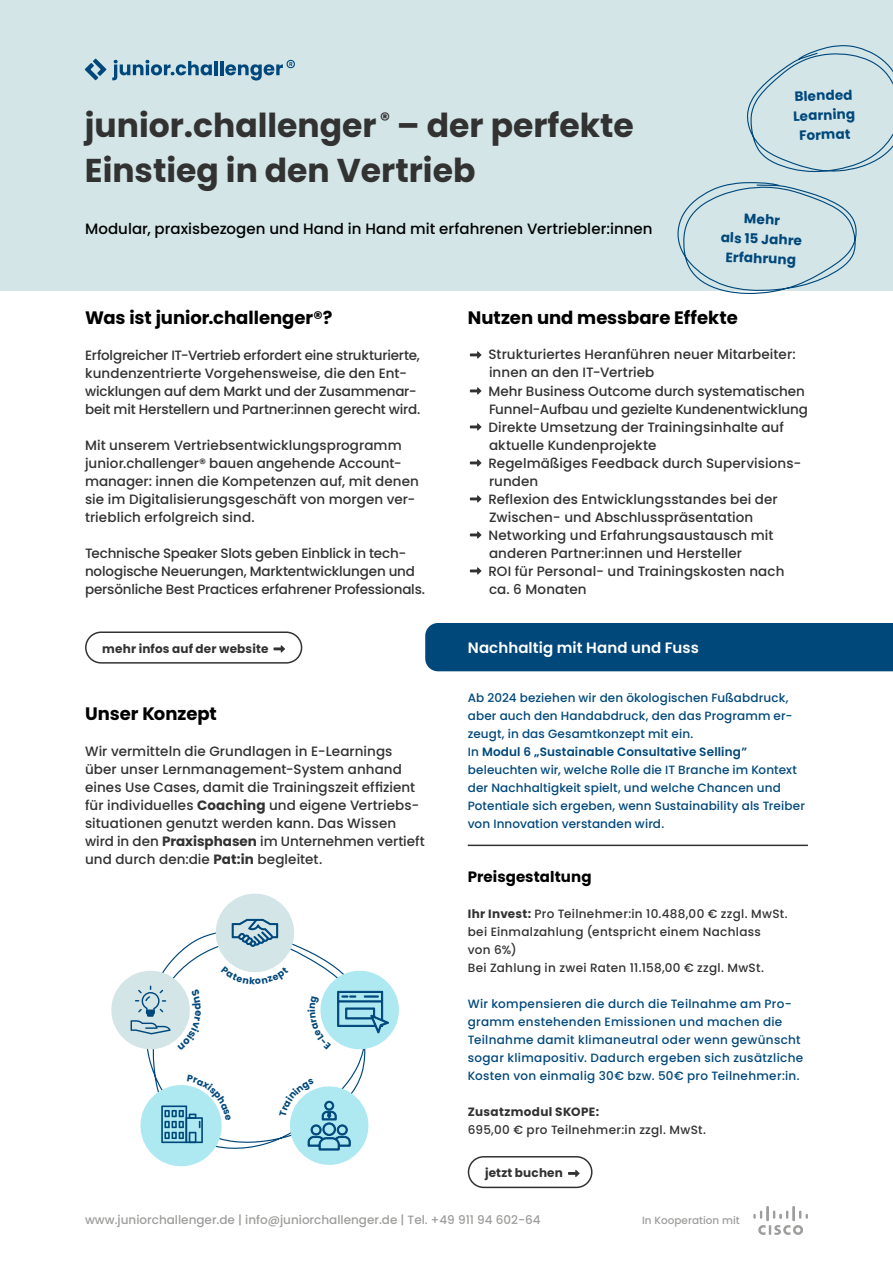
<style>
.page{position:relative;width:893px;height:1263px;background:#fff}
.page>*{position:absolute;margin:0;border:0;box-sizing:border-box;transform-origin:0 0}
.t1{font:700 33px/45px "Poppins";color:#333232}
.t2{font:700 18px "Poppins";color:#000}
.t3{font:500 15px "Poppins";letter-spacing:.005em;color:#000}
.t4{font:600 15px "Poppins";letter-spacing:.005em;color:#fff}
.t5{font:700 15px "Poppins";letter-spacing:.005em;color:#000}
.t6{font:500 13.5px/18px "Poppins";letter-spacing:.005em;color:#333232}
.t7{font:500 13.5px/18px "Poppins";letter-spacing:-.015em;color:#333232}
.t8{font:700 13.5px/19.5px "Poppins";color:#00487b;text-align:center}
.t9{font:500 12px/18px "Poppins";letter-spacing:.015em;color:#00487b}
.t10{font:500 12px/18px "Poppins";letter-spacing:.025em;color:#333232}
.t11{font:500 12px "Poppins";color:#9d9d9c}
.t12{font:700 12px "Poppins";letter-spacing:.015em;color:#333232}
.t13{font:500 10.5px "Poppins";color:#9d9d9c}
.s1{font-weight:700}
.s2{font-weight:600}
</style>
<div class="page">
<div style="left:0;top:0;width:893px;height:290px;background:#d3e5e7"></div>
<svg style="left:112px;top:60px;width:100px;height:20px"></svg>
<hr style="left:214px;top:61px;width:4px;height:14px;background:#00487b">
<hr style="left:220px;top:61px;width:3px;height:14px;background:#00487b">
<svg style="left:225px;top:60px;width:70px;height:21px"></svg>
<svg style="left:85px;top:59px;width:21px;height:21px"></svg>
<svg style="left:758px;top:1225px;width:45px;height:10px"></svg>
<svg style="left:753px;top:1210px;width:9px;height:9px"></svg>
<hr style="left:766px;top:1206px;width:3px;height:15px;background:#9d9d9c">
<svg style="left:799px;top:1210px;width:9px;height:9px"></svg>
<hr style="left:792px;top:1206px;width:3px;height:15px;background:#9d9d9c">
<svg style="left:773px;top:1210px;width:15px;height:9px"></svg>
<hr style="left:468px;top:845px;width:340px;height:1px;background:#333232">
<svg style="left:677px;top:182px;width:181px;height:112px"></svg>
<svg style="left:747px;top:45px;width:146px;height:127px"></svg>
<svg style="left:273px;top:645px;width:12px;height:7px"></svg>
<div style="left:85px;top:631px;width:217px;height:33px;border:2px solid #333232;border-radius:15px"></div>
<svg style="left:568px;top:1170px;width:12px;height:7px"></svg>
<div style="left:468px;top:1156px;width:124px;height:32px;border:2px solid #333232;border-radius:15px"></div>
<svg style="left:470px;top:351px;width:11px;height:8px"></svg>
<svg style="left:470px;top:387px;width:11px;height:8px"></svg>
<svg style="left:470px;top:423px;width:11px;height:8px"></svg>
<svg style="left:470px;top:459px;width:11px;height:8px"></svg>
<svg style="left:470px;top:495px;width:11px;height:8px"></svg>
<svg style="left:470px;top:531px;width:11px;height:8px"></svg>
<svg style="left:470px;top:567px;width:11px;height:8px"></svg>
<svg style="left:146px;top:931px;width:222px;height:219px"></svg>
<div style="left:140px;top:1085px;width:82px;height:81px;background:#aee9f2;border-radius:50%"></div>
<div style="left:290px;top:1086px;width:78px;height:79px;background:#aee9f2;border-radius:50%"></div>
<div style="left:111px;top:971px;width:79px;height:78px;background:#d3e5e7;border-radius:50%"></div>
<svg style="left:131px;top:985px;width:40px;height:49px"></svg>
<div style="left:320px;top:971px;width:79px;height:78px;background:#aee9f2;border-radius:50%"></div>
<svg style="left:337px;top:991px;width:52px;height:42px"></svg>
<div style="left:216px;top:894px;width:78px;height:78px;background:#d3e5e7;border-radius:50%"></div>
<svg style="left:232px;top:919px;width:46px;height:28px"></svg>
<div style="left:425px;top:623px;width:468px;height:48px;background:#00477a"></div>
<svg style="left:161px;top:1075px;width:70px;height:68px"></svg>
<svg style="left:279px;top:1078px;width:72px;height:72px"></svg>
<svg style="left:178px;top:989px;width:23px;height:61px"></svg>
<svg style="left:307px;top:996px;width:24px;height:53px"></svg>
<svg style="left:221px;top:966px;width:68px;height:18px"></svg>
<h1 class="t1" style="left:85px;top:106px;width:551px">junior.challenger <sup>®</sup> – der perfekte<br>Einstieg in den Vertrieb</h1>
<p class="t3" style="left:85px;top:220px;width:569px">Modular, praxisbezogen und Hand in Hand mit erfahrenen Vertriebler:innen</p>
<p class="t8" style="left:792px;top:88px;width:63px;rotate:-2deg">Blended<br>Learning<br>Format</p>
<p class="t8" style="left:722px;top:209px;width:83px;rotate:2deg">Mehr<br>als 15 Jahre<br>Erfahrung</p>
<h2 class="t2" style="left:85px;top:310px;width:249px">Was ist junior.challenger®?</h2>
<p class="t6" style="left:85px;top:347px;width:337px">Erfolgreicher IT-Vertrieb erfordert eine strukturierte, kundenzentrierte Vorgehensweise, die den Ent&shy;wicklungen auf dem Markt und der Zusammenar&shy;beit mit Herstellern und Partner:innen gerecht wird.</p>
<p class="t6" style="left:85px;top:437px;width:335px">Mit unserem Vertriebsentwicklungsprogramm junior.challenger® bauen angehende Account&shy;manager: innen die Kompetenzen auf, mit denen sie im Digitalisierungsgeschäft von morgen ver&shy;trieblich erfolgreich sind.</p>
<p class="t7" style="left:85px;top:545px;width:341px">Technische Speaker Slots geben Einblick in tech&shy;nologische Neuerungen, Marktentwicklungen und persönliche Best Practices erfahrener Professionals.</p>
<p class="t12" style="left:102px;top:643px;width:168px">mehr infos auf der website</p>
<h2 class="t2" style="left:85px;top:706px;width:133px">Unser Konzept</h2>
<p class="t6" style="left:85px;top:743px;width:341px">Wir vermitteln die Grundlagen in E-Learnings über unser Lernmanagement-System anhand eines Use Cases, damit die Trainingszeit effizient für individuelles <span class="s1">Coaching</span> und eigene Vertriebs&shy;situationen genutzt werden kann. Das Wissen wird in den <span class="s1">Praxisphasen</span> im Unternehmen vertieft und durch den:die <span class="s1">Pat:in</span> begleitet.</p>
<h2 class="t2" style="left:468px;top:310px;width:272px">Nutzen und messbare Effekte</h2>
<p class="t6" style="left:488px;top:345px;width:309px">Strukturiertes Heranführen neuer Mitarbeiter: innen an den IT-Vertrieb</p>
<p class="t6" style="left:488px;top:383px;width:321px">Mehr Business Outcome durch systematischen Funnel-Aufbau und gezielte Kundenentwicklung Direkte Umsetzung der Trainingsinhalte auf aktuelle Kundenprojekte<br>Regelmäßiges Feedback durch Supervisions&shy;runden<br>Reflexion des Entwicklungsstandes bei der Zwischen- und Abschlusspräsentation Networking und Erfahrungsaustausch mit anderen Partner:innen und Hersteller<br>ROI für Personal- und Trainingskosten nach ca. 6 Monaten</p>
<p class="t4" style="left:468px;top:641px;width:233px">Nachhaltig mit Hand und Fuss</p>
<p class="t9" style="left:468px;top:689px;width:339px">Ab 2024 beziehen wir den ökologischen Fußabdruck, aber auch den Handabdruck, den das Programm er&shy;zeugt, in das Gesamtkonzept mit ein.<br>In <span class="s2">Modul 6 „Sustainable Consultative Selling” </span>beleuchten wir, welche Rolle die IT Branche im Kontext der Nachhaltigkeit spielt, und welche Chancen und Potentiale sich ergeben, wenn Sustainability als Treiber von Innovation verstanden wird.</p>
<p class="t5" style="left:468px;top:870px;width:125px">Preisgestaltung</p>
<p class="t10" style="left:468px;top:905px;width:321px"><span class="s1">Ihr Invest:</span> Pro Teilnehmer:in 10.488,00 € zzgl. MwSt. bei Einmalzahlung (entspricht einem Nachlass<br>von 6%)<br>Bei Zahlung in zwei Raten 11.158,00 € zzgl. MwSt.</p>
<p class="t9" style="left:468px;top:995px;width:337px">Wir kompensieren die durch die Teilnahme am Pro&shy;gramm enstehenden Emissionen und machen die Teilnahme damit klimaneutral oder wenn gewünscht sogar klimapositiv. Dadurch ergeben sich zusätzliche Kosten von einmalig 30€ bzw. 50€ pro Teilnehmer:in.</p>
<p class="t12" style="left:468px;top:1106px;width:133px">Zusatzmodul SKOPE:</p>
<p class="t10" style="left:468px;top:1121px;width:240px">695,00 € pro Teilnehmer:in zzgl. MwSt.</p>
<p class="t12" style="left:485px;top:1167px;width:79px">jetzt buchen</p>
<p class="t11" style="left:85px;top:1213px;width:457px">www.juniorchallenger.de | info@juniorchallenger.de | Tel. +49 911 94 602-64</p>
<p class="t13" style="left:642px;top:1214px;width:99px">In Kooperation mit</p>
</div>
